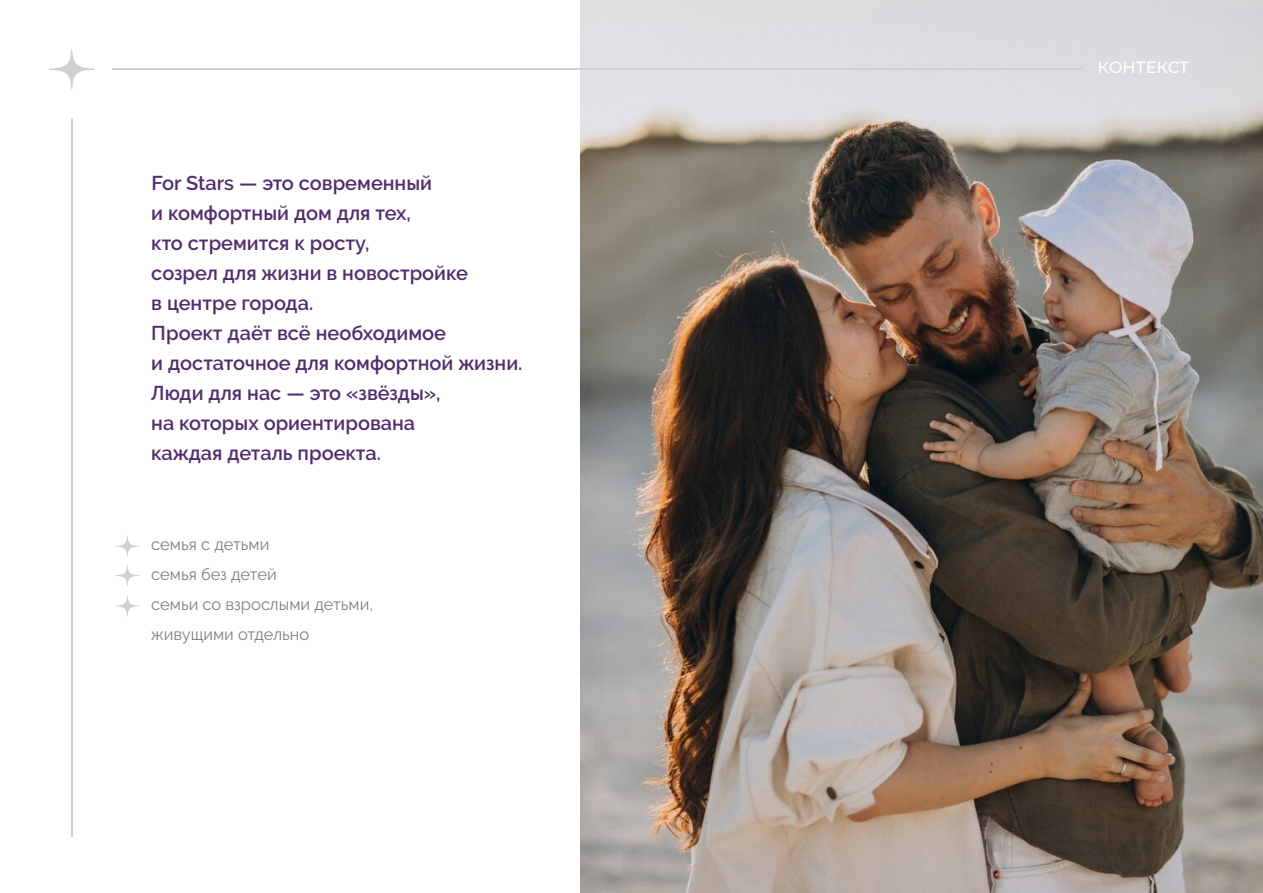
<style>
.page{position:relative;width:1263px;height:893px;background:#fff}
.page>*{position:absolute;margin:0;border:0;box-sizing:border-box;transform-origin:0 0}
.t1{font:600 19.95px/30px "Raleway";color:#512d6d}
.t2{font:16.5px/30px "Raleway";color:#808080}
.t3{font:500 16.35px "Montserrat";color:#fff}
</style>
<div class="page">
<img style="left:580px;top:0;width:683px;height:893px">
<svg style="left:115px;top:536px;width:24px;height:21px"></svg>
<svg style="left:115px;top:565px;width:24px;height:21px"></svg>
<svg style="left:115px;top:595px;width:24px;height:21px"></svg>
<hr style="left:112px;top:68px;width:969px;height:2px;background:#d0d0ce">
<svg style="left:49px;top:49px;width:45px;height:40px"></svg>
<hr style="left:71px;top:118px;width:1px;height:719px;background:#d0d0ce">
<p class="t1" style="left:151px;top:168px;width:373px">For Stars — это современный<br>и комфортный дом для тех,<br>кто стремится к росту,<br>созрел для жизни в новостройке<br>в центре города.<br>Проект даёт всё необходимое<br>и достаточное для комфортной жизни.<br>Люди для нас — это «звёзды»,<br>на которых ориентирована<br>каждая деталь проекта.</p>
<p class="t2" style="left:151px;top:529px;width:223px">семья с детьми<br>семья без детей<br>семьи со взрослыми детьми, живущими отдельно</p>
<p class="t3" style="left:1097px;top:57px;width:93px">КОНТЕКСТ</p>
</div>
